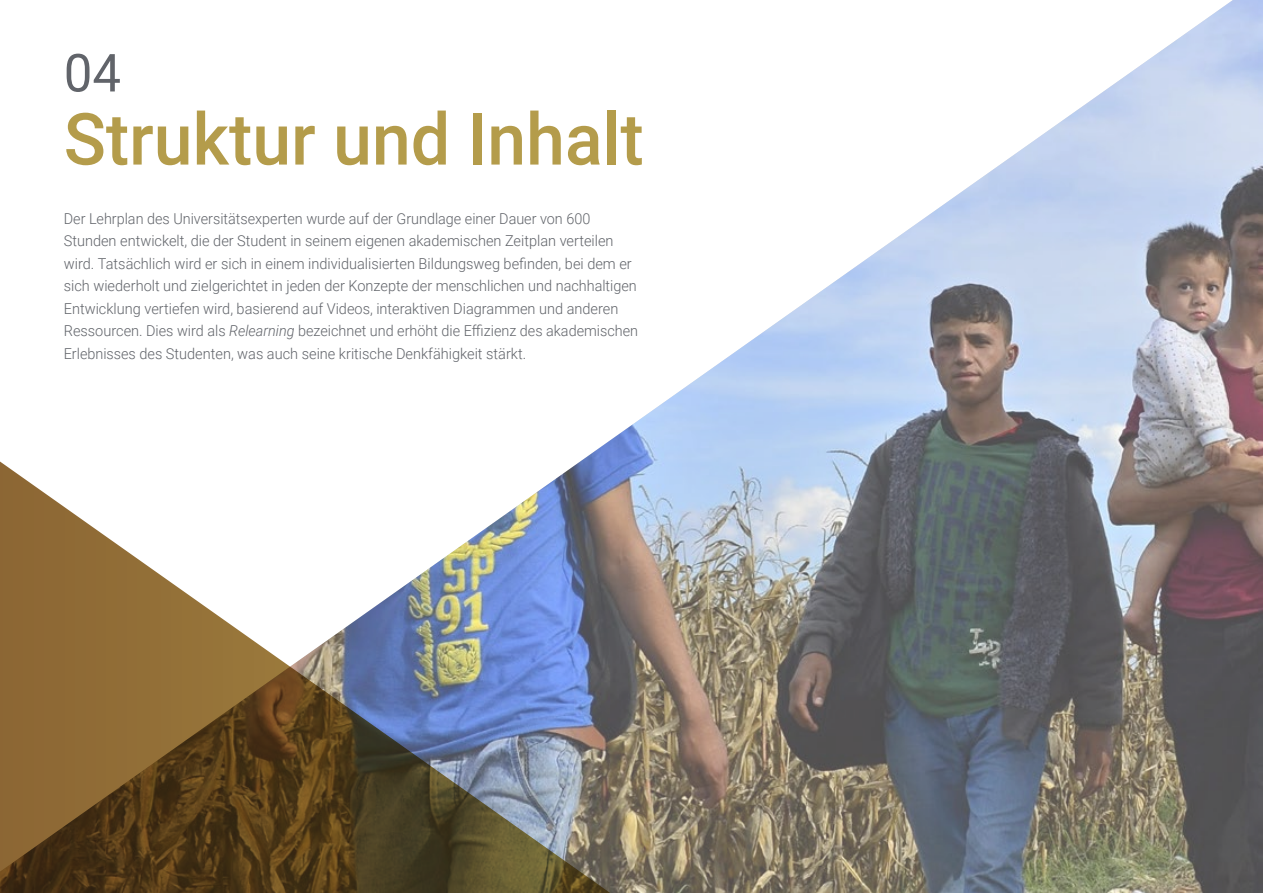
<style>
.page{position:relative;width:1263px;height:893px;background:#fff}
.page>*{position:absolute;margin:0;border:0;box-sizing:border-box;transform-origin:0 0}
.t1{font:500 72px "Roboto";color:#b49c4b}
.t2{font:52.5px "Roboto";color:#61646a}
.t3{font:300 15px/22.5px "Roboto";color:#61646a;scale:.96 1}
.s1{font-style:italic}
</style>
<div class="page">
<img style="left:602px;top:0;width:661px;height:893px">
<svg style="left:0;top:446px;width:640px;height:447px"></svg>
<h2 class="t2" style="left:64px;top:36px;width:59px">04</h2>
<h1 class="t1" style="left:64px;top:89px;width:581px">Struktur und Inhalt</h1>
<p class="t3" style="left:64px;top:207px;width:600px">Der Lehrplan des Universitätsexperten wurde auf der Grundlage einer Dauer von 600<br>Stunden entwickelt, die der Student in seinem eigenen akademischen Zeitplan verteilen wird. Tatsächlich wird er sich in einem individualisierten Bildungsweg befinden, bei dem er sich wiederholt und zielgerichtet in jeden der Konzepte der menschlichen und nachhaltigen Entwicklung vertiefen wird, basierend auf Videos, interaktiven Diagrammen und anderen Ressourcen. Dies wird als <span class="s1">Relearning</span> bezeichnet und erhöht die Effizienz des akademischen Erlebnisses des Studenten, was auch seine kritische Denkfähigkeit stärkt.</p>
</div>
